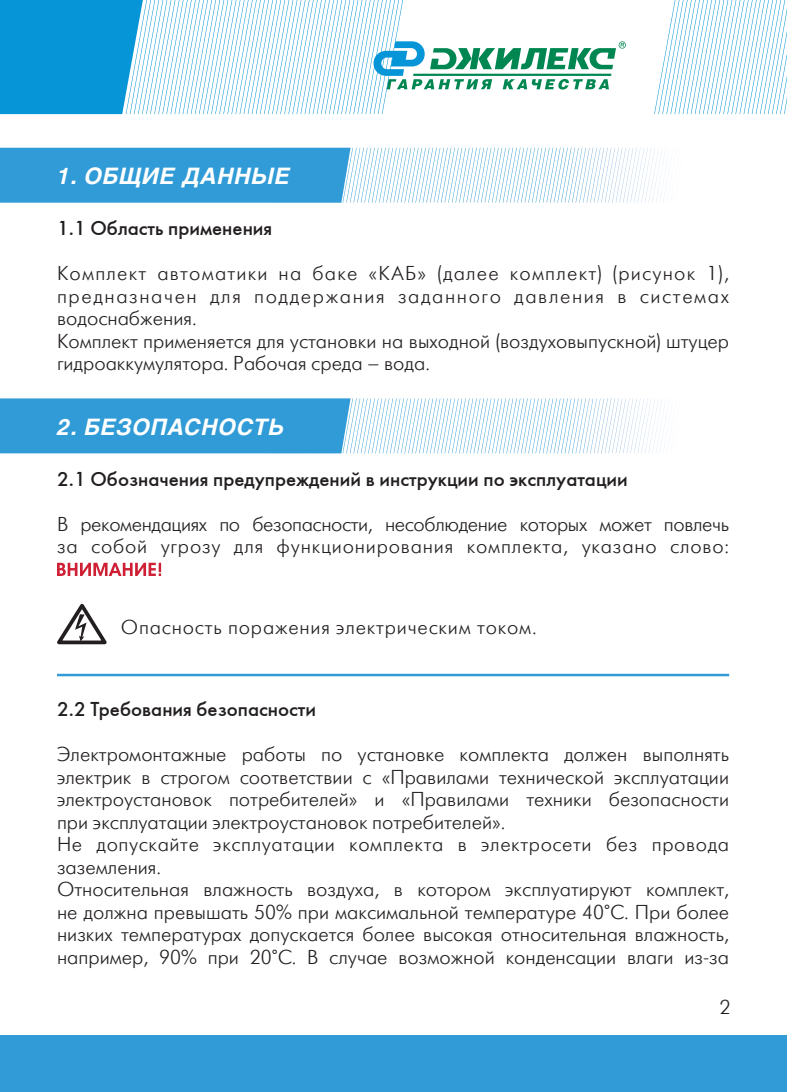
<style>
.page{position:relative;width:787px;height:1092px;background:#fff}
.page>*{position:absolute;margin:0;border:0;box-sizing:border-box;transform-origin:0 0}
.t1{font:italic 700 22.5px "Helios";letter-spacing:.03em;color:#fff}
.t2{font:20px/22.5px "Futuris Light C";color:#231f20}
.t3{font:20px/22.5px "Futuris Light C";letter-spacing:-.02em;color:#231f20}
.t4{font:20px "Futuris C";color:#231f20}
.t5{font:20px/22.5px "Futuris Light C";letter-spacing:.08em;color:#231f20}
.t6{font:20px/22.5px "Futuris Light C";letter-spacing:.03em;color:#231f20}
.t7{font:20px "Futuris Light C";letter-spacing:.06em;color:#231f20}
.t8{font:20px "Futuris Light C";letter-spacing:.04em;color:#231f20}
</style>
<div class="page">
<div style="left:0;top:1035px;width:787px;height:56px;background:#309bd6"></div>
<svg style="left:0;top:0;width:625px;height:114px"></svg>
<svg style="left:654px;top:0;width:133px;height:114px"></svg>
<div style="left:0;top:148px;width:350px;height:55px;background:#309bd6"></div>
<svg style="left:386px;top:148px;width:280px;height:55px"></svg>
<div style="left:0;top:398px;width:350px;height:55px;background:#309bd6"></div>
<svg style="left:386px;top:398px;width:280px;height:55px"></svg>
<svg style="left:57px;top:562px;width:104px;height:14px"></svg>
<svg style="left:57px;top:603px;width:50px;height:42px"></svg>
<hr style="left:57px;top:673px;width:672px;height:3px;background:#309bd6">
<p class="t1" style="left:57px;top:163px;width:234px">1. ОБЩИЕ ДАННЫЕ</p>
<p class="t4" style="left:57px;top:216px;width:217px">1.1 Область применения</p>
<p class="t7" style="left:57px;top:263px;width:673px">Комплект автоматики на баке «КАБ» (далее комплект) (рисунок 1),</p>
<p class="t5" style="left:57px;top:285px;width:673px">предназначен для поддержания заданного давления в системах водоснабжения.</p>
<p class="t2" style="left:57px;top:330px;width:673px">Комплект применяется для установки на выходной (воздуховыпускной) штуцер гидроаккумулятора. Рабочая среда – вода.</p>
<p class="t1" style="left:57px;top:413px;width:229px">2. БЕЗОПАСНОСТЬ</p>
<p class="t4" style="left:57px;top:467px;width:572px">2.1 Обозначения предупреждений в инструкции по эксплуатации</p>
<p class="t3" style="left:57px;top:513px;width:673px">В рекомендациях по безопасности, несоблюдение которых может повлечь за собой угрозу для функционирования комплекта, указано слово:</p>
<p class="t8" style="left:121px;top:617px;width:417px">Опасность поражения электрическим током.</p>
<p class="t4" style="left:57px;top:697px;width:260px">2.2 Требования безопасности</p>
<p class="t2" style="left:57px;top:743px;width:673px">Электромонтажные работы по установке комплекта должен выполнять</p>
<p class="t2" style="left:57px;top:766px;width:673px">электрик в строгом соответствии с «Правилами технической эксплуатации</p>
<p class="t2" style="left:57px;top:788px;width:673px">электроустановок потребителей» и «Правилами техники безопасности</p>
<p class="t2" style="left:57px;top:811px;width:450px">при эксплуатации электроустановок потребителей».</p>
<p class="t6" style="left:57px;top:833px;width:673px">Не допускайте эксплуатации комплекта в электросети без провода заземления.</p>
<p class="t2" style="left:57px;top:878px;width:673px">Относительная влажность воздуха, в котором эксплуатируют комплект,</p>
<p class="t2" style="left:57px;top:901px;width:673px;text-align:justify">не должна превышать 50% при максимальной температуре 40°С. При более низких температурах допускается более высокая относительная влажность, например, 90% при 20°С. В случае возможной конденсации влаги из-за</p>
<p class="t2" style="left:719px;top:996px;width:12px">2</p>
</div>
